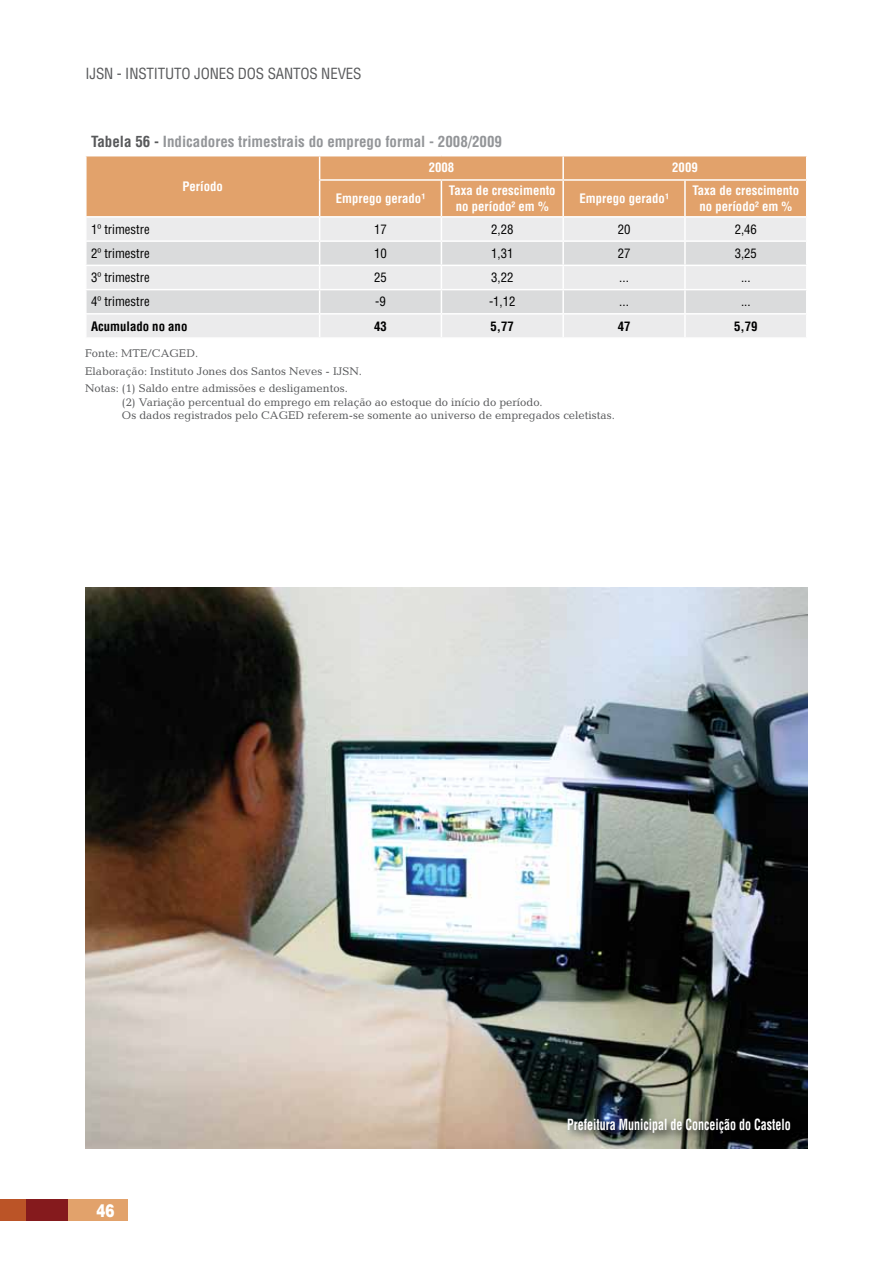
<style>
.page{position:relative;width:893px;height:1276px;background:#fff}
.page>*{position:absolute;margin:0;border:0;box-sizing:border-box;transform-origin:0 0}
.t1{font:900 18px "Helvetica LT Std";color:#fff;scale:.75 1}
.t2{font:700 condensed 15px "Helvetica LT Std";color:#939598}
.t3{font:700 condensed 15px "Helvetica LT Std";color:#fff;scale:.8 1}
.t4{font:condensed 15px "Helvetica LT Std";letter-spacing:-.01em;color:#58595b}
.t5{font:700 condensed 12.75px/15.3px "Helvetica LT Std";color:#fff;text-align:center}
.t6{font:condensed 12.75px "Helvetica LT Std";color:#000}
.t7{font:700 condensed 12.75px "Helvetica LT Std";color:#000}
.t8{font:11.25px/17.7px "Candida Std";color:#58595b}
.s1{color:#58595b}
</style>
<div class="page">
<div style="left:68px;top:1199px;width:59px;height:21px;background:#e2a26b"></div>
<div style="left:26px;top:1199px;width:42px;height:21px;background:#851a1d"></div>
<div style="left:0;top:1199px;width:26px;height:21px;background:#bb5427"></div>
<svg style="left:86px;top:156px;width:721px;height:181px;background:#e5d0bf"></svg>
<hr style="left:685px;top:313px;width:122px;height:1px;background:#fff">
<img style="left:85px;top:587px;width:723px;height:561px">
<div style="left:564px;top:1114px;width:238px;height:30px;background:#000;opacity:.75"></div>
<h2 class="t4" style="left:86px;top:64px;width:277px">IjsN - INSTITUTO JONES DOS SANTOS NEVES</h2>
<h2 class="t2" style="left:91px;top:132px;width:412px"><span class="s1">Tabela 56 -</span> Indicadores trimestrais do emprego formal - 2008/2009</h2>
<p class="t5" style="left:183px;top:178px;width:42px">Período</p>
<p class="t5" style="left:429px;top:160px;width:27px">2008</p>
<p class="t5" style="left:672px;top:160px;width:27px">2009</p>
<p class="t5" style="left:336px;top:191px;width:91px">Emprego gerado¹</p>
<p class="t5" style="left:449px;top:183px;width:108px">Taxa de crescimento no período² em %</p>
<p class="t5" style="left:579px;top:191px;width:91px">Emprego gerado¹</p>
<p class="t5" style="left:692px;top:183px;width:108px">Taxa de crescimento no período² em %</p>
<p class="t6" style="left:91px;top:221px;width:60px">1º trimestre</p>
<p class="t6" style="left:374px;top:221px;width:14px">17</p>
<p class="t6" style="left:491px;top:221px;width:24px">2,28</p>
<p class="t6" style="left:618px;top:221px;width:14px">20</p>
<p class="t6" style="left:735px;top:221px;width:24px">2,46</p>
<p class="t6" style="left:91px;top:245px;width:60px">2º trimestre</p>
<p class="t6" style="left:374px;top:245px;width:14px">10</p>
<p class="t6" style="left:491px;top:245px;width:24px">1,31</p>
<p class="t6" style="left:618px;top:245px;width:14px">27</p>
<p class="t6" style="left:735px;top:245px;width:24px">3,25</p>
<p class="t6" style="left:91px;top:269px;width:60px">3º trimestre</p>
<p class="t6" style="left:374px;top:269px;width:14px">25</p>
<p class="t6" style="left:491px;top:269px;width:24px">3,22</p>
<p class="t6" style="left:619px;top:269px;width:11px">...</p>
<p class="t6" style="left:741px;top:269px;width:11px">...</p>
<p class="t6" style="left:91px;top:294px;width:60px">4º trimestre</p>
<p class="t6" style="left:375px;top:294px;width:12px">-9</p>
<p class="t6" style="left:489px;top:294px;width:28px">-1,12</p>
<p class="t6" style="left:619px;top:294px;width:11px">...</p>
<p class="t6" style="left:741px;top:294px;width:11px">...</p>
<p class="t7" style="left:91px;top:318px;width:98px">Acumulado no ano</p>
<p class="t7" style="left:374px;top:318px;width:14px">43</p>
<p class="t7" style="left:491px;top:318px;width:25px">5,77</p>
<p class="t7" style="left:618px;top:318px;width:14px">47</p>
<p class="t7" style="left:734px;top:318px;width:25px">5,79</p>
<p class="t8" style="left:85px;top:344px;width:278px">Fonte: MTE/CAGED.<br>Elaboração: Instituto Jones dos Santos Neves - IJSN.<br>Notas: (1) Saldo entre admissões e desligamentos.</p>
<p class="t8" style="left:122px;top:395px;width:495px;line-height:13.5px">(2) Variação percentual do emprego em relação ao estoque do início do período.<br>Os dados registrados pelo CAGED referem-se somente ao universo de empregados celetistas.</p>
<h1 class="t1" style="left:97px;top:1199px;width:26px">46</h1>
<h2 class="t3" style="left:567px;top:1114px;width:281px">Prefeitura Municipal de Conceição do Castelo</h2>
</div>
